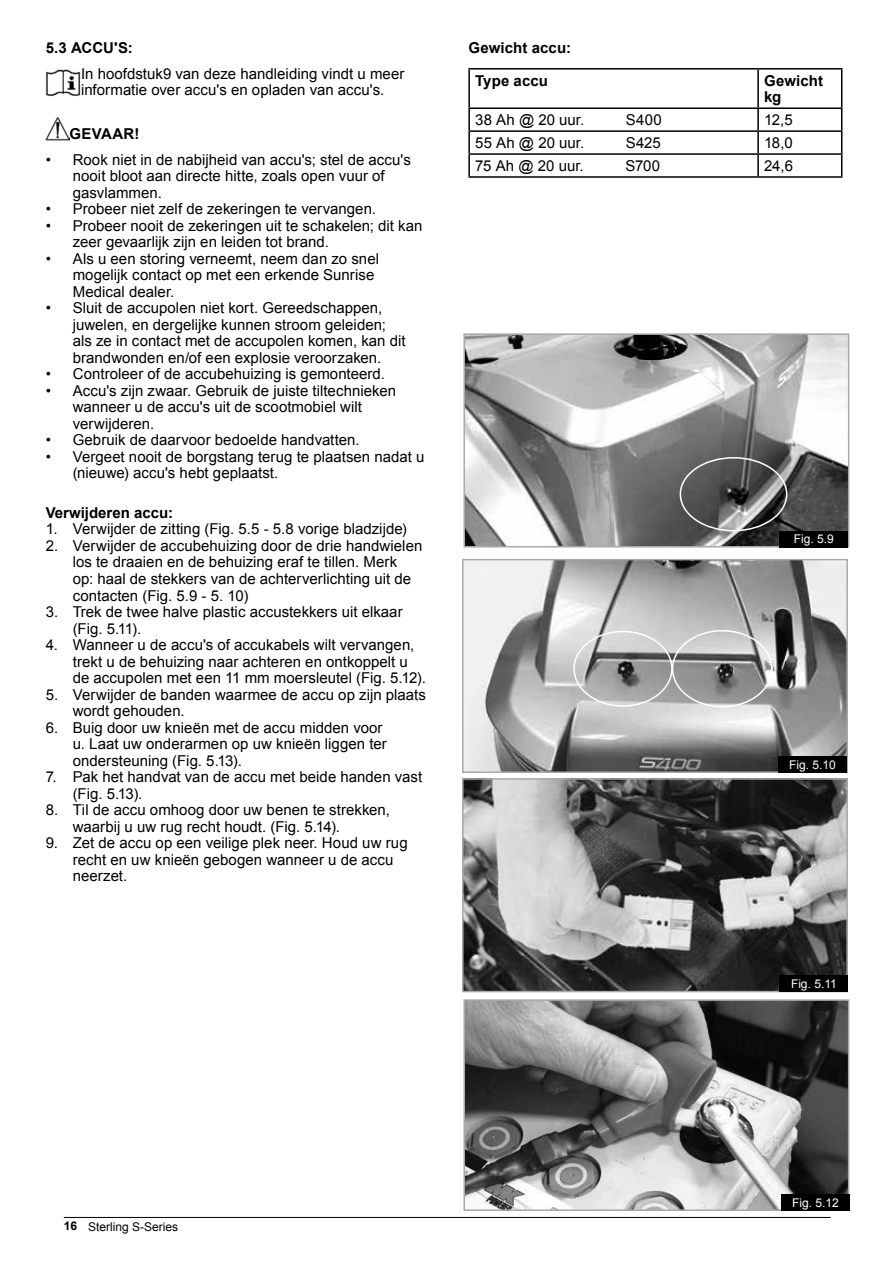
<style>
.page{position:relative;width:893px;height:1263px;background:#fff}
.page>*{position:absolute;margin:0;border:0;box-sizing:border-box;transform-origin:0 0}
.t1{font:15px/16.5px "Arial";letter-spacing:.005em;color:#000}
.t2{font:700 15px/16.5px "Arial";letter-spacing:.005em;color:#000}
.t3{font:12px "Arial";color:#fff}
.t4{font:12px "Arial";color:#000}
.s1{font-weight:700}
</style>
<div class="page">
<hr style="left:64px;top:1217px;width:767px;height:1px;background:#000">
<img style="left:46px;top:69px;width:35px;height:28px">
<img style="left:46px;top:116px;width:24px;height:25px">
<img style="left:466px;top:1002px;width:380px;height:206px">
<div style="left:463px;top:999px;width:386px;height:212px;border:2px solid #a7a9ac"></div>
<div style="left:781px;top:1194px;width:68px;height:17px;background:#000"></div>
<img style="left:465px;top:781px;width:380px;height:208px">
<div style="left:462px;top:778px;width:386px;height:214px;border:2px solid #a7a9ac"></div>
<div style="left:780px;top:975px;width:68px;height:17px;background:#000"></div>
<hr style="left:468px;top:68px;width:290px;height:2px;background:#000">
<hr style="left:468px;top:70px;width:2px;height:37px;background:#000">
<hr style="left:758px;top:68px;width:84px;height:2px;background:#000">
<hr style="left:757px;top:70px;width:2px;height:37px;background:#000">
<hr style="left:841px;top:70px;width:1px;height:37px;background:#000">
<hr style="left:468px;top:107px;width:290px;height:2px;background:#000">
<hr style="left:468px;top:109px;width:2px;height:21px;background:#000">
<hr style="left:758px;top:107px;width:84px;height:2px;background:#000">
<hr style="left:757px;top:109px;width:2px;height:21px;background:#000">
<hr style="left:468px;top:130px;width:290px;height:2px;background:#000">
<hr style="left:468px;top:132px;width:2px;height:21px;background:#000">
<hr style="left:758px;top:130px;width:84px;height:2px;background:#000">
<hr style="left:757px;top:132px;width:2px;height:21px;background:#000">
<hr style="left:468px;top:153px;width:290px;height:2px;background:#000">
<hr style="left:468px;top:155px;width:2px;height:21px;background:#000">
<hr style="left:758px;top:153px;width:84px;height:2px;background:#000">
<hr style="left:757px;top:155px;width:2px;height:21px;background:#000">
<svg style="left:841px;top:109px;width:1px;height:67px"></svg>
<hr style="left:468px;top:176px;width:290px;height:2px;background:#000">
<hr style="left:758px;top:176px;width:84px;height:2px;background:#000">
<img style="left:466px;top:336px;width:380px;height:208px">
<div style="left:463px;top:333px;width:386px;height:214px;border:2px solid #a7a9ac"></div>
<div style="left:780px;top:531px;width:68px;height:16px;background:#000"></div>
<div style="left:680px;top:457px;width:107px;height:74px;border:2px solid #fff;border-radius:50%"></div>
<img style="left:465px;top:562px;width:380px;height:208px">
<div style="left:462px;top:559px;width:386px;height:214px;border:2px solid #a7a9ac"></div>
<div style="left:778px;top:756px;width:68px;height:17px;background:#000"></div>
<div style="left:573px;top:631px;width:100px;height:76px;border:2px solid #fff;border-radius:50%"></div>
<div style="left:672px;top:630px;width:101px;height:77px;border:2px solid #fff;border-radius:50%"></div>
<p class="t2" style="left:46px;top:40px;width:89px">5.3 ACCU'S:</p>
<p class="t1" style="left:81px;top:66px;width:325px">In hoofdstuk9 van deze handleiding vindt u meer informatie over accu's en opladen van accu's.</p>
<p class="t2" style="left:70px;top:126px;width:71px">GEVAAR!</p>
<p class="t1" style="left:73px;top:151px;width:340px;text-indent:-27px">• Rook niet in de nabijheid van accu's; stel de accu's nooit bloot aan directe hitte, zoals open vuur of gasvlammen.</p>
<p class="t1" style="left:46px;top:201px;width:332px">• Probeer niet zelf de zekeringen te vervangen.</p>
<p class="t1" style="left:73px;top:217px;width:351px;text-indent:-27px">• Probeer nooit de zekeringen uit te schakelen; dit kan zeer gevaarlijk zijn en leiden tot brand.</p>
<p class="t1" style="left:73px;top:250px;width:308px;text-indent:-27px">• Als u een storing verneemt, neem dan zo snel mogelijk contact op met een erkende Sunrise<br>Medical dealer.</p>
<p class="t1" style="left:73px;top:300px;width:334px;text-indent:-27px">• Sluit de accupolen niet kort. Gereedschappen, juwelen, en dergelijke kunnen stroom geleiden; als ze in contact met de accupolen komen, kan dit brandwonden en/of een explosie veroorzaken.</p>
<p class="t1" style="left:46px;top:366px;width:341px">• Controleer of de accubehuizing is gemonteerd.</p>
<p class="t1" style="left:73px;top:382px;width:325px;text-indent:-27px">• Accu's zijn zwaar. Gebruik de juiste tiltechnieken wanneer u de accu's uit de scootmobiel wilt verwijderen.</p>
<p class="t1" style="left:46px;top:432px;width:315px">• Gebruik de daarvoor bedoelde handvatten.</p>
<p class="t1" style="left:73px;top:448px;width:353px;text-indent:-27px">• Vergeet nooit de borgstang terug te plaatsen nadat u (nieuwe) accu's hebt geplaatst.</p>
<p class="t2" style="left:46px;top:505px;width:129px">Verwijderen accu:</p>
<p class="t1" style="left:46px;top:521px;width:363px">1. Verwijder de zitting (Fig. 5.5 - 5.8 vorige bladzijde)</p>
<p class="t1" style="left:73px;top:538px;width:351px;text-indent:-27px">2. Verwijder de accubehuizing door de drie handwielen los te draaien en de behuizing eraf te tillen. Merk<br>op: haal de stekkers van de achterverlichting uit de contacten (Fig. 5.9 - 5. 10)</p>
<p class="t1" style="left:73px;top:604px;width:331px;text-indent:-27px">3. Trek de twee halve plastic accustekkers uit elkaar (Fig. 5.11).</p>
<p class="t1" style="left:73px;top:637px;width:355px;text-indent:-27px">4. Wanneer u de accu's of accukabels wilt vervangen, trekt u de behuizing naar achteren en ontkoppelt u de accupolen met een 11 mm moersleutel (Fig. 5.12).</p>
<p class="t1" style="left:73px;top:686px;width:355px;text-indent:-27px">5. Verwijder de banden waarmee de accu op zijn plaats wordt gehouden.</p>
<p class="t1" style="left:73px;top:719px;width:316px;text-indent:-27px">6. Buig door uw knieën met de accu midden voor u. Laat uw onderarmen op uw knieën liggen ter ondersteuning (Fig. 5.13).</p>
<p class="t1" style="left:73px;top:769px;width:351px;text-indent:-27px">7. Pak het handvat van de accu met beide handen vast (Fig. 5.13).</p>
<p class="t1" style="left:73px;top:802px;width:319px;text-indent:-27px">8. Til de accu omhoog door uw benen te strekken, waarbij u uw rug recht houdt. (Fig. 5.14).</p>
<p class="t1" style="left:73px;top:835px;width:336px;text-indent:-27px">9. Zet de accu op een veilige plek neer. Houd uw rug recht en uw knieën gebogen wanneer u de accu neerzet.</p>
<p class="t2" style="left:468px;top:40px;width:104px">Gewicht accu:</p>
<p class="t2" style="left:475px;top:73px;width:74px">Type accu</p>
<p class="t2" style="left:764px;top:73px;width:61px">Gewicht kg</p>
<p class="t1" style="left:475px;top:112px;width:111px">38 Ah @ 20 uur.</p>
<p class="t1" style="left:626px;top:112px;width:37px">S400</p>
<p class="t1" style="left:764px;top:112px;width:30px">12,5</p>
<p class="t1" style="left:475px;top:135px;width:111px">55 Ah @ 20 uur.</p>
<p class="t1" style="left:626px;top:135px;width:37px">S425</p>
<p class="t1" style="left:764px;top:135px;width:30px">18,0</p>
<p class="t1" style="left:475px;top:158px;width:110px">75 Ah @ 20 uur.</p>
<p class="t1" style="left:625px;top:158px;width:36px">S700</p>
<p class="t1" style="left:764px;top:158px;width:30px">24,6</p>
<p class="t3" style="left:794px;top:531px;width:42px">Fig. 5.9</p>
<p class="t3" style="left:789px;top:757px;width:48px">Fig. 5.10</p>
<p class="t3" style="left:791px;top:976px;width:47px">Fig. 5.11</p>
<p class="t4" style="left:64px;top:1218px;width:116px"><span class="s1">16</span> Sterling S-Series</p>
<p class="t3" style="left:792px;top:1195px;width:48px">Fig. 5.12</p>
</div>
